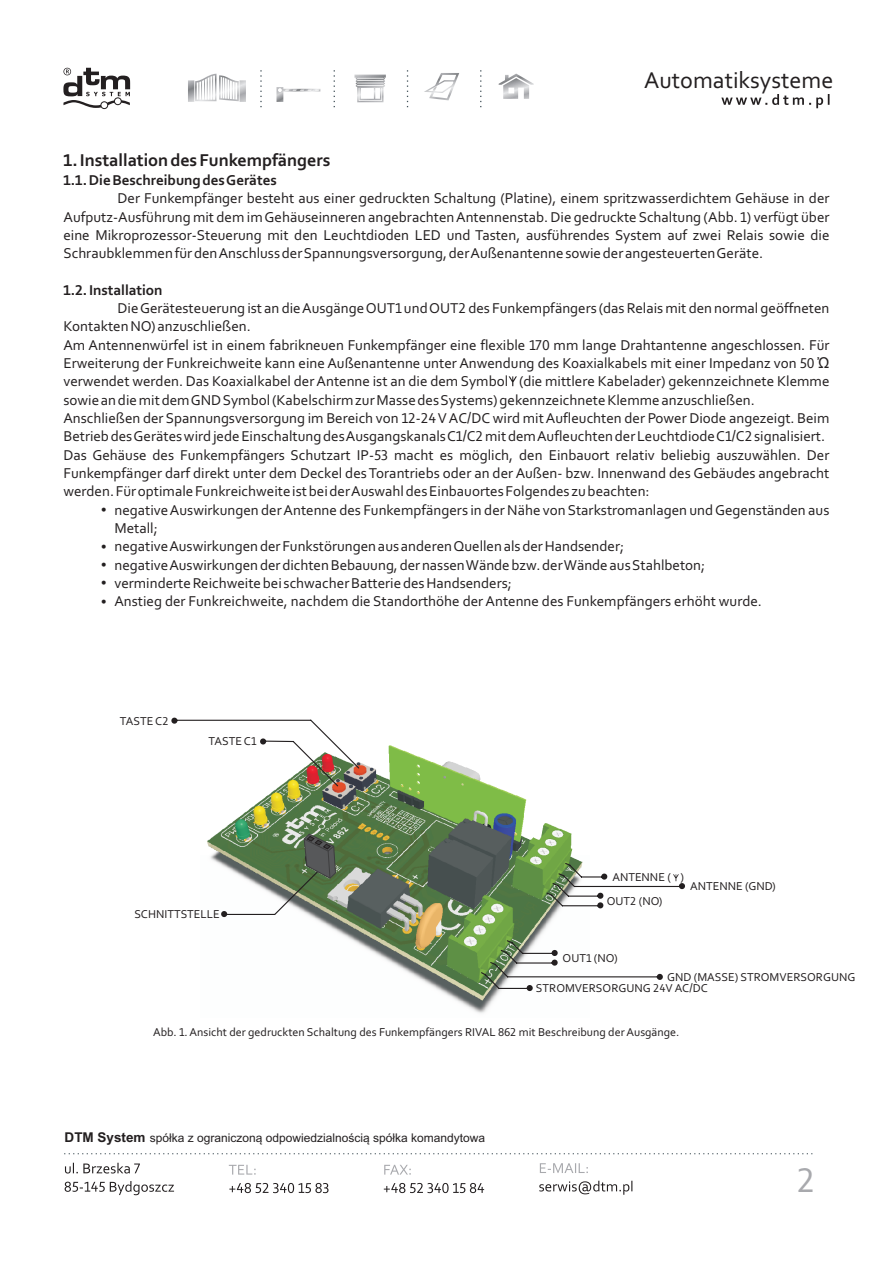
<style>
.page{position:relative;width:893px;height:1263px;background:#fff}
.page>*{position:absolute;margin:0;border:0;box-sizing:border-box;transform-origin:0 0}
.t1{font:36px "Corebal";color:#a8a9ad}
.t2{font:24px "Corebal";color:#231f20}
.t3{font:700 18px "Corebal";color:#231f20}
.t4{font:15px/18.3px "Corebal";color:#231f20}
.t5{font:700 15px "Corebal";color:#231f20}
.t6{font:12px "Corebal";color:#231f20}
.t7{font:12px "Arial";color:#231f20}
.s1{font-family:"Arial"}
.s2{font-weight:700;font-size:13.5px}
</style>
<div class="page">
<img style="left:207px;top:745px;width:376px;height:268px">
<svg style="left:171px;top:718px;width:188px;height:68px"></svg>
<svg style="left:509px;top:376px;width:8px;height:10px"></svg>
<svg style="left:546px;top:863px;width:139px;height:45px"></svg>
<svg style="left:481px;top:940px;width:182px;height:51px"></svg>
<svg style="left:221px;top:834px;width:115px;height:83px"></svg>
<svg style="left:721px;top:94px;width:108px;height:14px"></svg>
<svg style="left:63px;top:68px;width:67px;height:41px"></svg>
<svg style="left:260px;top:70px;width:2px;height:38px"></svg>
<svg style="left:334px;top:70px;width:1px;height:38px"></svg>
<svg style="left:407px;top:70px;width:1px;height:38px"></svg>
<svg style="left:480px;top:70px;width:1px;height:38px"></svg>
<svg style="left:188px;top:74px;width:58px;height:28px"></svg>
<svg style="left:276px;top:87px;width:44px;height:15px"></svg>
<svg style="left:354px;top:75px;width:32px;height:27px"></svg>
<svg style="left:424px;top:73px;width:35px;height:27px"></svg>
<svg style="left:499px;top:74px;width:35px;height:25px"></svg>
<svg style="left:65px;top:1163px;width:109px;height:32px"></svg>
<svg style="left:229px;top:1165px;width:27px;height:9px"></svg>
<svg style="left:229px;top:1183px;width:99px;height:10px"></svg>
<svg style="left:384px;top:1165px;width:27px;height:9px"></svg>
<svg style="left:384px;top:1183px;width:100px;height:10px"></svg>
<svg style="left:540px;top:1163px;width:48px;height:10px"></svg>
<svg style="left:539px;top:1181px;width:93px;height:14px"></svg>
<svg style="left:64px;top:1153px;width:749px;height:1px"></svg>
<h2 class="t2" style="left:644px;top:70px;width:191px">Automatiksysteme</h2>
<p class="t3" style="left:63px;top:152px;width:268px">1. Installation des Funkempfängers</p>
<p class="t5" style="left:63px;top:174px;width:215px">1.1. Die Beschreibung des Gerätes</p>
<p class="t4" style="left:63px;top:190px;width:767px;text-align:justify;text-indent:54px">Der Funkempfänger besteht aus einer gedruckten Schaltung (Platine), einem spritzwasserdichtem Gehäuse in der Aufputz-Ausführung mit dem im Gehäuseinneren angebrachten Antennenstab. Die gedruckte Schaltung (Abb. 1) verfügt über eine Mikroprozessor-Steuerung mit den Leuchtdioden LED und Tasten, ausführendes System auf zwei Relais sowie die Schraubklemmen für den Anschluss der Spannungsversorgung, der Außenantenne sowie der angesteuerten Geräte.</p>
<p class="t5" style="left:63px;top:284px;width:101px">1.2. Installation</p>
<p class="t4" style="left:63px;top:300px;width:768px;text-indent:54px">Die Gerätesteuerung ist an die Ausgänge OUT1 und OUT2 des Funkempfängers (das Relais mit den normal geöffneten Kontakten NO) anzuschließen.<br>Am Antennenwürfel ist in einem fabrikneuen Funkempfänger eine flexible 170 mm lange Drahtantenne angeschlossen. Für Erweiterung der Funkreichweite kann eine Außenantenne unter Anwendung des Koaxialkabels mit einer Impedanz von 50 <span class="s1">? </span>verwendet werden. Das Koaxialkabel der Antenne ist an die dem Symbol (die mittlere Kabelader) gekennzeichnete Klemme sowie an die mit dem GND Symbol (Kabelschirm zur Masse des Systems) gekennzeichnete Klemme anzuschließen.<br>Anschließen der Spannungsversorgung im Bereich von 12-24 V AC/DC wird mit Aufleuchten der Power Diode angezeigt. Beim Betrieb des Gerätes wird jede Einschaltung des Ausgangskanals C1/C2 mit dem Aufleuchten der Leuchtdiode C1/C2 signalisiert.<br>Das Gehäuse des Funkempfängers Schutzart IP-53 macht es möglich, den Einbauort relativ beliebig auszuwählen. Der Funkempfänger darf direkt unter dem Deckel des Torantriebs oder an der Außen- bzw. Innenwand des Gebäudes angebracht werden. Für optimale Funkreichweite ist bei der Auswahl des Einbauortes Folgendes zu beachten:</p>
<p class="t4" style="left:114px;top:502px;width:716px">negative Auswirkungen der Antenne des Funkempfängers in der Nähe von Starkstromanlagen und Gegenständen aus Metall;<br>negative Auswirkungen der Funkstörungen aus anderen Quellen als der Handsender;<br>negative Auswirkungen der dichten Bebauung, der nassen Wände bzw. der Wände aus Stahlbeton;<br>verminderte Reichweite bei schwacher Batterie des Handsenders;<br>Anstieg der Funkreichweite, nachdem die Standorthöhe der Antenne des Funkempfängers erhöht wurde.</p>
<p class="t6" style="left:120px;top:716px;width:50px">TASTE C2</p>
<p class="t6" style="left:208px;top:736px;width:49px">TASTE C1</p>
<p class="t6" style="left:134px;top:909px;width:87px">SCHNITTSTELLE</p>
<p class="t6" style="left:612px;top:872px;width:73px">ANTENNE ( )</p>
<p class="t6" style="left:690px;top:880px;width:87px">ANTENNE (GND)</p>
<p class="t6" style="left:607px;top:896px;width:57px">OUT2 (NO)</p>
<p class="t6" style="left:563px;top:953px;width:57px">OUT1 (NO)</p>
<p class="t6" style="left:667px;top:972px;width:190px">GND (MASSE) STROMVERSORGUNG</p>
<p class="t6" style="left:536px;top:983px;width:173px">STROMVERSORGUNG 24V AC/DC</p>
<p class="t6" style="left:153px;top:1027px;width:528px">Abb. 1. Ansicht der gedruckten Schaltung des Funkempfängers RIVAL 862 mit Beschreibung der Ausgänge.</p>
<p class="t7" style="left:65px;top:1134px;width:422px"><span class="s2">DTM System</span> spó³ka z ograniczon¹ odpowiedzialnoœci¹ spó³ka komandytowa</p>
<h1 class="t1" style="left:797px;top:1165px;width:20px">2</h1>
</div>
